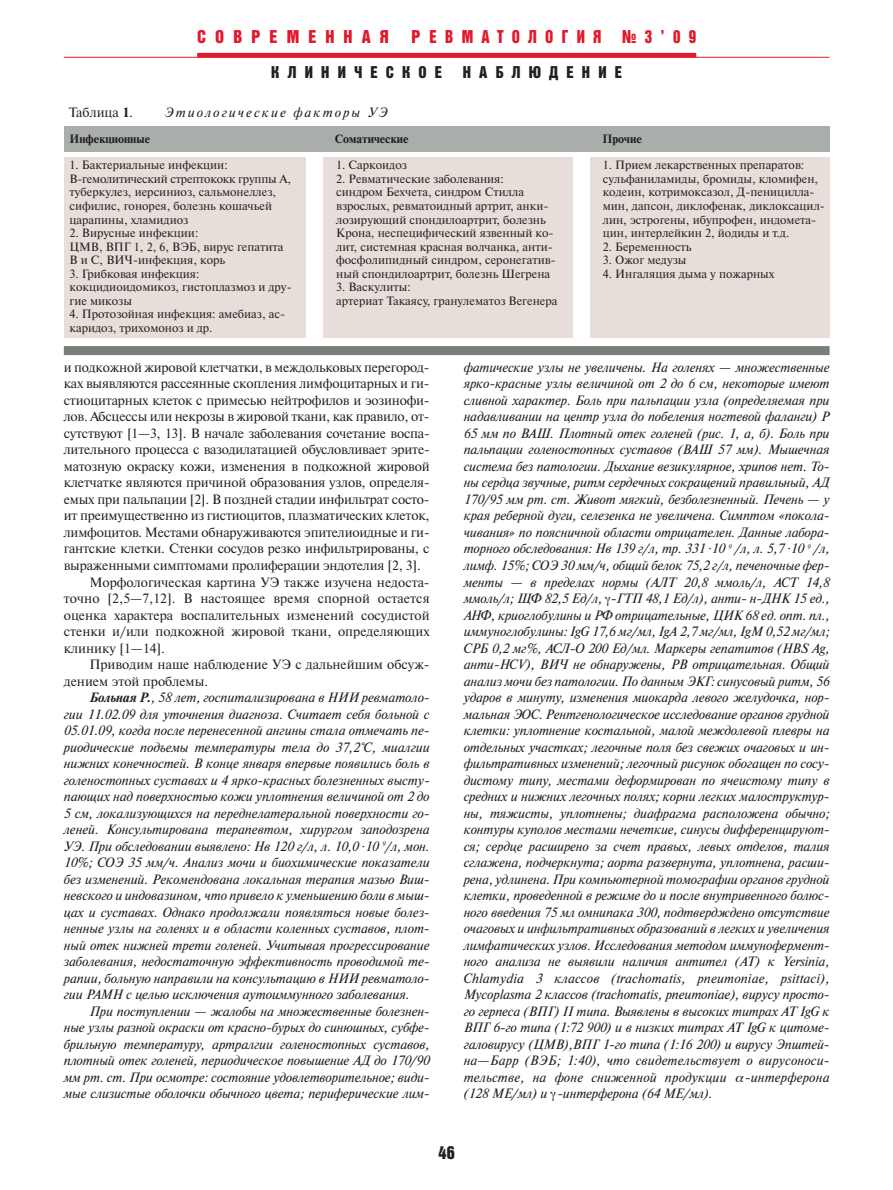
<style>
.page{position:relative;width:893px;height:1190px;background:#fff}
.page>*{position:absolute;margin:0;border:0;box-sizing:border-box;transform-origin:0 0}
.t1{font:18px "Bastion Kontrast";letter-spacing:.505em;color:#e1192b}
.t2{font:18px "Bastion Kontrast";color:#231f20}
.t3{font:16.5px "Bastion Kontrast";letter-spacing:.495em;color:#231f20}
.t4{font:italic 13.5px/16.5px "Newton C";letter-spacing:-.005em;color:#231f20;text-align:justify}
.t5{font:13.5px "Newton C";letter-spacing:-.015em;color:#231f20}
.t6{font:13.5px "Newton C";letter-spacing:.005em;color:#231f20}
.t7{font:italic 13.5px "Newton C";letter-spacing:.15em;color:#231f20}
.t8{font:12px/13.5px "Newton C";color:#231f20}
.t9{font:700 12px "Newton C";color:#231f20}
.s1{font-weight:700}
</style>
<div class="page">
<hr style="left:64px;top:57px;width:765px;height:1px;background:#e1192b">
<hr style="left:197px;top:53px;width:499px;height:4px;background:#e1192b">
<div style="left:64px;top:126px;width:765px;height:26px;background:#a9aeaa"></div>
<div style="left:323px;top:157px;width:249px;height:181px;background:#e7ddd9"></div>
<div style="left:590px;top:157px;width:239px;height:181px;background:#e7ddd9"></div>
<div style="left:64px;top:157px;width:241px;height:181px;background:#e7ddd9"></div>
<div style="left:64px;top:346px;width:765px;height:9px;background:#777e78"></div>
<h1 class="t1" style="left:197px;top:30px;width:193px">СОВPEМЕННАЯ</h1>
<h1 class="t1" style="left:411px;top:30px;width:286px">РЕВМАТОЛОГИЯ №3’09</h1>
<p class="t3" style="left:271px;top:66px;width:352px">КЛИНИЧЕСКОЕ НАБЛЮДЕНИЕ</p>
<p class="t5" style="left:69px;top:108px;width:66px">Таблица <span class="s1">1</span>.</p>
<p class="t7" style="left:164px;top:107px;width:224px">Этиологические факторы УЭ</p>
<p class="t9" style="left:70px;top:134px;width:82px">Инфекционные</p>
<p class="t9" style="left:335px;top:134px;width:75px">Соматические</p>
<p class="t9" style="left:602px;top:134px;width:41px">Прочие</p>
<p class="t8" style="left:70px;top:160px;width:223px">1. Бактериальные инфекции:<br>В-гемолитический стрептококк группы А, туберкулез, иерсиниоз, сальмонеллез, сифилис, гонорея, болезнь кошачьей царапины, хламидиоз</p>
<p class="t8" style="left:70px;top:227px;width:215px">2. Вирусные инфекции:<br>ЦМВ, ВПГ 1, 2, 6, ВЭБ, вирус гепатита<br>В и С, ВИЧ-инфекция, корь</p>
<p class="t8" style="left:70px;top:268px;width:224px">3. Грибковая инфекция: кокцидиоидомикоз, гистоплазмоз и дру&shy;гие микозы</p>
<p class="t8" style="left:70px;top:308px;width:217px">4. Протозойная инфекция: амебиаз, ас&shy;каридоз, трихомоноз и др.</p>
<p class="t8" style="left:336px;top:160px;width:72px">1. Саркоидоз</p>
<p class="t8" style="left:336px;top:173px;width:221px">2. Ревматические заболевания:<br>синдром Бехчета, синдром Стилла взрослых, ревматоидный артрит, анки&shy;лозирующий спондилоартрит, болезнь Крона, неспецифический язвенный ко&shy;лит, системная красная волчанка, анти&shy;фосфолипидный синдром, серонегатив&shy;ный спондилоартрит, болезнь Шегрена</p>
<p class="t8" style="left:336px;top:281px;width:223px">3. Васкулиты:<br>артериат Такаясу, гранулематоз Вегенера</p>
<p class="t8" style="left:602px;top:160px;width:224px">1. Прием лекарственных препаратов: сульфаниламиды, бромиды, кломифен, кодеин, котримоксазол, Д-пеницилла&shy;мин, дапсон, диклофенак, диклоксацил&shy;лин, эстрогены, ибупрофен, индомета&shy;цин, интерлейкин 2, йодиды и т.д.</p>
<p class="t8" style="left:602px;top:241px;width:90px">2. Беременность</p>
<p class="t8" style="left:602px;top:254px;width:85px">3. Ожог медузы</p>
<p class="t8" style="left:602px;top:268px;width:173px">4. Ингаляция дыма у пожарных</p>
<p class="t5" style="left:64px;top:362px;width:367px">и подкожной жировой клетчатки, в междольковых перегород-</p>
<p class="t5" style="left:64px;top:379px;width:367px">ках выявляются рассеянные скопления лимфоцитарных и ги-</p>
<p class="t5" style="left:64px;top:395px;width:367px">стиоцитарных клеток с примесью нейтрофилов и эозинофи-</p>
<p class="t5" style="left:64px;top:412px;width:367px">лов. Абсцессы или некрозы в жировой ткани, как правило, от-</p>
<p class="t5" style="left:64px;top:428px;width:367px">сутствуют [1—3, 13]. В начале заболевания сочетание воспа-</p>
<p class="t5" style="left:64px;top:445px;width:367px">лительного процесса с вазодилатацией обусловливает эрите-</p>
<p class="t5" style="left:64px;top:461px;width:367px">матозную окраску кожи, изменения в подкожной жировой</p>
<p class="t5" style="left:64px;top:478px;width:367px">клетчатке являются причиной образования узлов, определя-</p>
<p class="t5" style="left:64px;top:494px;width:367px">емых при пальпации [2]. В поздней стадии инфильтрат состо-</p>
<p class="t5" style="left:64px;top:511px;width:367px">ит преимущественно из гистиоцитов, плазматических клеток,</p>
<p class="t5" style="left:64px;top:527px;width:367px">лимфоцитов. Местами обнаруживаются эпителиоидные и ги-</p>
<p class="t5" style="left:64px;top:544px;width:367px">гантские клетки. Стенки сосудов резко инфильтрированы, с</p>
<p class="t5" style="left:64px;top:560px;width:358px">выраженными симптомами пролиферации эндотелия [2, 3].</p>
<p class="t5" style="left:89px;top:577px;width:342px">Морфологическая картина УЭ также изучена недоста-</p>
<p class="t6" style="left:64px;top:593px;width:367px">точно [2,5—7,12]. В настоящее время спорной остается</p>
<p class="t5" style="left:64px;top:610px;width:367px">оценка характера воспалительных изменений сосудистой</p>
<p class="t5" style="left:64px;top:626px;width:367px">стенки и/или подкожной жировой ткани, определяющих</p>
<p class="t5" style="left:64px;top:643px;width:103px">клинику [1—14].</p>
<p class="t5" style="left:89px;top:659px;width:342px">Приводим наше наблюдение УЭ с дальнейшим обсуж-</p>
<p class="t5" style="left:64px;top:676px;width:146px">дением этой проблемы.</p>
<p class="t4" style="left:89px;top:690px;width:342px"><span class="s1">Больная Р.</span>, 58 лет, госпитализирована в НИИ ревматоло-</p>
<p class="t4" style="left:64px;top:707px;width:367px">гии 11.02.09 для уточнения диагноза. Считает себя больной с</p>
<p class="t4" style="left:64px;top:723px;width:367px">05.01.09, когда после перенесенной ангины стала отмечать пе-</p>
<p class="t4" style="left:64px;top:740px;width:367px">риодические подъемы температуры тела до 37,2°С, миалгии</p>
<p class="t4" style="left:64px;top:756px;width:367px">нижних конечностей. В конце января впервые появились боль в</p>
<p class="t4" style="left:64px;top:773px;width:367px">голеностопных суставах и 4 ярко-красных болезненных высту-</p>
<p class="t4" style="left:64px;top:789px;width:367px">пающих над поверхностью кожи уплотнения величиной от 2 до</p>
<p class="t4" style="left:64px;top:806px;width:367px">5 см, локализующихся на переднелатеральной поверхности го-</p>
<p class="t4" style="left:64px;top:822px;width:367px">леней. Консультирована терапевтом, хирургом заподозрена</p>
<p class="t4" style="left:64px;top:839px;width:367px">УЭ. При обследовании выявлено: Нв 120 г/л, л. 10,0 ⋅10 <sup>9</sup>/л, мон.</p>
<p class="t4" style="left:64px;top:855px;width:367px">10%; СОЭ 35 мм/ч. Анализ мочи и биохимические показатели</p>
<p class="t4" style="left:64px;top:872px;width:367px">без изменений. Рекомендована локальная терапия мазью Виш-</p>
<p class="t4" style="left:64px;top:888px;width:367px">невского и индовазином, что привело к уменьшению боли в мыш-</p>
<p class="t4" style="left:64px;top:905px;width:367px">цах и суставах. Однако продолжали появляться новые болез-</p>
<p class="t4" style="left:64px;top:921px;width:367px">ненные узлы на голенях и в области коленных суставов, плот-</p>
<p class="t4" style="left:64px;top:938px;width:367px">ный отек нижней трети голеней. Учитывая прогрессирование</p>
<p class="t4" style="left:64px;top:954px;width:367px">заболевания, недостаточную эффективность проводимой те-</p>
<p class="t4" style="left:64px;top:971px;width:367px">рапии, больную направили на консультацию в НИИ ревматоло-</p>
<p class="t4" style="left:64px;top:987px;width:347px">гии РАМН с целью исключения аутоиммунного заболевания.</p>
<p class="t4" style="left:89px;top:1004px;width:342px">При поступлении — жалобы на множественные болезнен-</p>
<p class="t4" style="left:64px;top:1020px;width:367px">ные узлы разной окраски от красно-бурых до синюшных, субфе-</p>
<p class="t4" style="left:64px;top:1037px;width:367px">брильную температуру, артралгии голеностопных суставов,</p>
<p class="t4" style="left:64px;top:1053px;width:367px">плотный отек голеней, периодическое повышение АД до 170/90</p>
<p class="t4" style="left:64px;top:1070px;width:367px">мм рт. ст. При осмотре: состояние удовлетворительное; види-</p>
<p class="t4" style="left:64px;top:1086px;width:367px">мые слизистые оболочки обычного цвета; периферические лим-</p>
<p class="t4" style="left:463px;top:360px;width:367px">фатические узлы не увеличены. На голенях — множественные ярко-красные узлы величиной от 2 до 6 см, некоторые имеют сливной характер. Боль при пальпации узла (определяемая при надавливании на центр узла до побеления ногтевой фаланги) Р 65 мм по ВАШ. Плотный отек голеней (рис. 1, а, б). Боль при пальпации голеностопных суставов (ВАШ 57 мм). Мышечная система без патологии. Дыхание везикулярное, хрипов нет. То&shy;ны сердца звучные, ритм сердечных сокращений правильный, АД 170/95 мм рт. ст. Живот мягкий, безболезненный. Печень — у края реберной дуги, селезенка не увеличена. Симптом «покола&shy;чивания» по поясничной области отрицателен. Данные лабора&shy;торного обследования: Нв 139 г/л, тр. 331 ⋅10 <sup>9</sup> /л, л. 5,7 ⋅10 <sup>9</sup> /л, лимф. 15%; СОЭ 30 мм/ч, общий белок 75,2 г/л, печеночные фер&shy;менты — в пределах нормы (АЛТ 20,8 ммоль/л, АСТ 14,8 ммоль/л; ЩФ 82,5 Ед/л, -ГТП 48,1 Ед/л), анти- н-ДНК 15 ед., АНФ, криоглобулины и РФ отрицательные, ЦИК 68 ед. опт. пл., иммуноглобулины: IgG 17,6 мг/мл, IgA 2,7 мг/мл, IgM 0,52 мг/мл; СРБ 0,2 мг%, АСЛ-О 200 Ед/мл. Маркеры гепатитов (HBS Ag, анти-HCV), ВИЧ не обнаружены, РВ отрицательная. Общий анализ мочи без патологии. По данным ЭКГ: синусовый ритм, 56 ударов в минуту, изменения миокарда левого желудочка, нор&shy;мальная ЭОС. Рентгенологическое исследование органов грудной клетки: уплотнение костальной, малой междолевой плевры на отдельных участках; легочные поля без свежих очаговых и ин&shy;фильтративных изменений; легочный рисунок обогащен по сосу&shy;дистому типу, местами деформирован по ячеистому типу в средних и нижних легочных полях; корни легких малоструктур&shy;ны, тяжисты, уплотнены; диафрагма расположена обычно; контуры куполов местами нечеткие, синусы дифференцируют&shy;ся; сердце расширено за счет правых, левых отделов, талия сглажена, подчеркнута; аорта развернута, уплотнена, расши&shy;рена, удлинена. При компьютерной томографии органов грудной клетки, проведенной в режиме до и после внутривенного болюс&shy;ного введения 75 мл омнипака 300, подтвердждено отсутствие очаговых и инфильтративных образований в легких и увеличения лимфатических узлов. Исследования методом иммунофермент&shy;ного анализа не выявили наличия антител (АТ) к Yersinia, Chlamydia 3 классов (trachomatis, pneumoniaе, psittaci), Mycoplasma 2 классов (trachomatis, pneumoniaе), вирусу просто&shy;го герпеса (ВПГ) II типа. Выявлены в высоких титрах АТ IgG к ВПГ 6-го типа (1:72 900) и в низких титрах АТ IgG к цитоме&shy;галовирусу (ЦМВ),ВПГ 1-го типа (1:16 200) и вирусу Эпштей&shy;на—Барр (ВЭБ; 1:40), что свидетельствует о вирусоноси&shy;тельстве, на фоне сниженной продукции</p>
<p class="t4" style="left:744px;top:1070px;width:86px">-интерферона</p>
<p class="t4" style="left:463px;top:1086px;width:250px">(128 МЕ/мл) и -интерферона (64 МЕ/мл).</p>
<h1 class="t2" style="left:438px;top:1145px;width:18px">46</h1>
</div>
